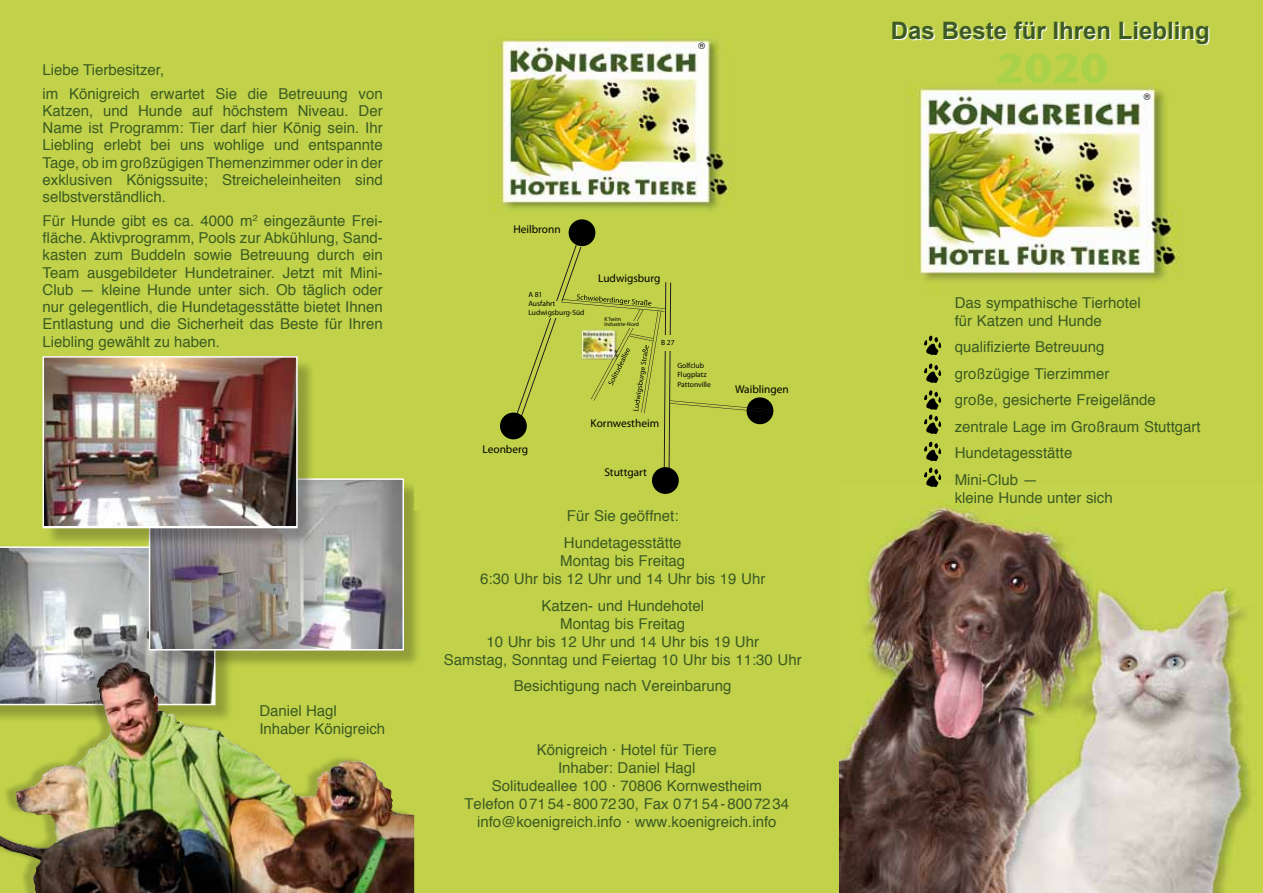
<style>
.page{position:relative;width:1263px;height:893px;background:#c1d24a}
.page>*{position:absolute;margin:0;border:0;box-sizing:border-box;transform-origin:0 0}
.t1{font:700 42px "Stone Sans ITC";color:#a9d24a}
.t2{font:700 24px "Arial";color:#3c5a22}
.t3{font:15px/17.2px "Helvetica";color:#3c5b22;text-align:justify}
.t4{font:15px/18px "Helvetica";color:#3c5a22}
.t5{font:11.4px "Myriad Pro";color:#000}
.t6{font:9px "Helvetica";color:#000}
.t7{font:7.5px/9px "Myriad Pro";color:#000}
.t8{font:5.7px/5.2px "Myriad Pro";color:#000}
</style>
<div class="page">
<img style="left:908px;top:85px;width:273px;height:196px">
<svg style="left:894px;top:23px;width:315px;height:22px"></svg>
<svg style="left:0;top:546px;width:151px;height:110px;background:#adb0af"></svg>
<div style="left:151px;top:481px;width:272px;height:188px;background:#000;opacity:.25"></div>
<img style="left:152px;top:481px;width:249px;height:167px">
<div style="left:149px;top:478px;width:255px;height:173px;border:2px solid #fff"></div>
<div style="left:45px;top:358px;width:271px;height:189px;background:#000;opacity:.25"></div>
<img style="left:46px;top:359px;width:249px;height:166px">
<div style="left:43px;top:356px;width:255px;height:172px;border:2px solid #fff"></div>
<img style="left:840px;top:502px;width:411px;height:391px">
<div style="left:0;top:656px;width:410px;height:237px;background:#000;opacity:.2"></div>
<img style="left:0;top:663px;width:414px;height:230px">
<div style="left:414px;top:191px;width:373px;height:319px;background:#c1d24a"></div>
<div style="left:569px;top:219px;width:26px;height:27px;background:#000;border-radius:50%"></div>
<div style="left:500px;top:413px;width:27px;height:26px;background:#000;border-radius:50%"></div>
<div style="left:652px;top:467px;width:27px;height:27px;background:#000;border-radius:50%"></div>
<svg style="left:513px;top:245px;width:260px;height:224px"></svg>
<img style="left:490px;top:38px;width:242px;height:173px">
<svg style="left:924px;top:336px;width:17px;height:19px"></svg>
<svg style="left:924px;top:364px;width:17px;height:19px"></svg>
<svg style="left:924px;top:390px;width:17px;height:44px"></svg>
<svg style="left:924px;top:442px;width:17px;height:19px"></svg>
<svg style="left:924px;top:468px;width:17px;height:19px"></svg>
<p class="t3" style="left:43px;top:58px;width:342px;line-height:23.7px">Liebe Tierbesitzer,<br>im Königreich erwartet Sie die Betreuung von</p>
<p class="t3" style="left:43px;top:102px;width:342px">Katzen, und Hunde auf höchstem Niveau. Der Name ist Programm: Tier darf hier König sein. Ihr Liebling erlebt bei uns wohlige und entspannte Tage, ob im großzügigen Themenzimmer oder in der exklusiven Königssuite; Streicheleinheiten sind selbstverständlich.</p>
<p class="t3" style="left:43px;top:212px;width:342px">Für Hunde gibt es ca. 4000 m<sup>2</sup> eingezäunte Frei&shy;fläche. Aktivprogramm, Pools zur Abkühlung, Sand&shy;kasten zum Buddeln sowie Betreuung durch ein Team ausgebildeter Hundetrainer. Jetzt mit Mini-Club — kleine Hunde unter sich. Ob täglich oder nur gelegentlich, die Hundetagesstätte bietet Ihnen Entlastung und die Sicherheit das Beste für Ihren Liebling gewählt zu haben.</p>
<p class="t4" style="left:259px;top:702px;width:127px">Daniel Hagl<br>Inhaber Königreich</p>
<p class="t6" style="left:698px;top:39px;width:8px">®</p>
<p class="t5" style="left:513px;top:222px;width:49px">Heilbronn</p>
<p class="t7" style="left:528px;top:289px;width:58px">A 81<br>Ausfahrt<br>Ludwigsburg-Süd</p>
<p class="t5" style="left:598px;top:271px;width:64px">Ludwigsburg</p>
<p class="t8" style="left:604px;top:316px;width:36px">K´heim<br>Industrie-Nord</p>
<p class="t7" style="left:661px;top:338px;width:15px">B 27</p>
<p class="t7" style="left:677px;top:361px;width:35px">Golfclub<br>Flugplatz<br>Pattonville</p>
<p class="t5" style="left:483px;top:443px;width:47px">Leonberg</p>
<p class="t5" style="left:591px;top:417px;width:70px">Kornwestheim</p>
<p class="t5" style="left:604px;top:465px;width:44px">Stuttgart</p>
<p class="t5" style="left:735px;top:382px;width:55px">Waiblingen</p>
<p class="t4" style="left:564px;top:503px;width:119px;line-height:26.5px">Für Sie geöffnet:<br>Hundetagesstätte</p>
<p class="t4" style="left:480px;top:552px;width:287px;text-align:center">Montag bis Freitag<br>6:30 Uhr bis 12 Uhr und 14 Uhr bis 19 Uhr</p>
<p class="t4" style="left:444px;top:597px;width:359px;text-align:center">Katzen- und Hundehotel<br>Montag bis Freitag<br>10 Uhr bis 12 Uhr und 14 Uhr bis 19 Uhr<br>Samstag, Sonntag und Feiertag 10 Uhr bis 11:30 Uhr</p>
<p class="t4" style="left:514px;top:677px;width:219px">Besichtigung nach Vereinbarung</p>
<p class="t4" style="left:464px;top:742px;width:326px;text-align:center">Königreich · Hotel für Tiere<br>Inhaber: Daniel Hagl<br>Solitudeallee 100 · 70806 Kornwestheim<br>Telefon 07154-8007230, Fax 07154-8007234 info@koenigreich.info · www.koenigreich.info</p>
<h2 class="t2" style="left:891px;top:14px;width:320px">Das Beste für Ihren Liebling</h2>
<h1 class="t1" style="left:996px;top:31px;width:114px">2020</h1>
<p class="t6" style="left:1144px;top:89px;width:8px">®</p>
<p class="t4" style="left:955px;top:294px;width:187px">Das sympathische Tierhotel für Katzen und Hunde</p>
<p class="t4" style="left:955px;top:334px;width:247px;line-height:26.5px">qualifizierte Betreuung<br>großzügige Tierzimmer<br>große, gesicherte Freigelände zentrale Lage im Großraum Stuttgart<br>Hundetagesstätte<br>Mini-Club —</p>
<p class="t4" style="left:955px;top:489px;width:159px">kleine Hunde unter sich</p>
</div>
